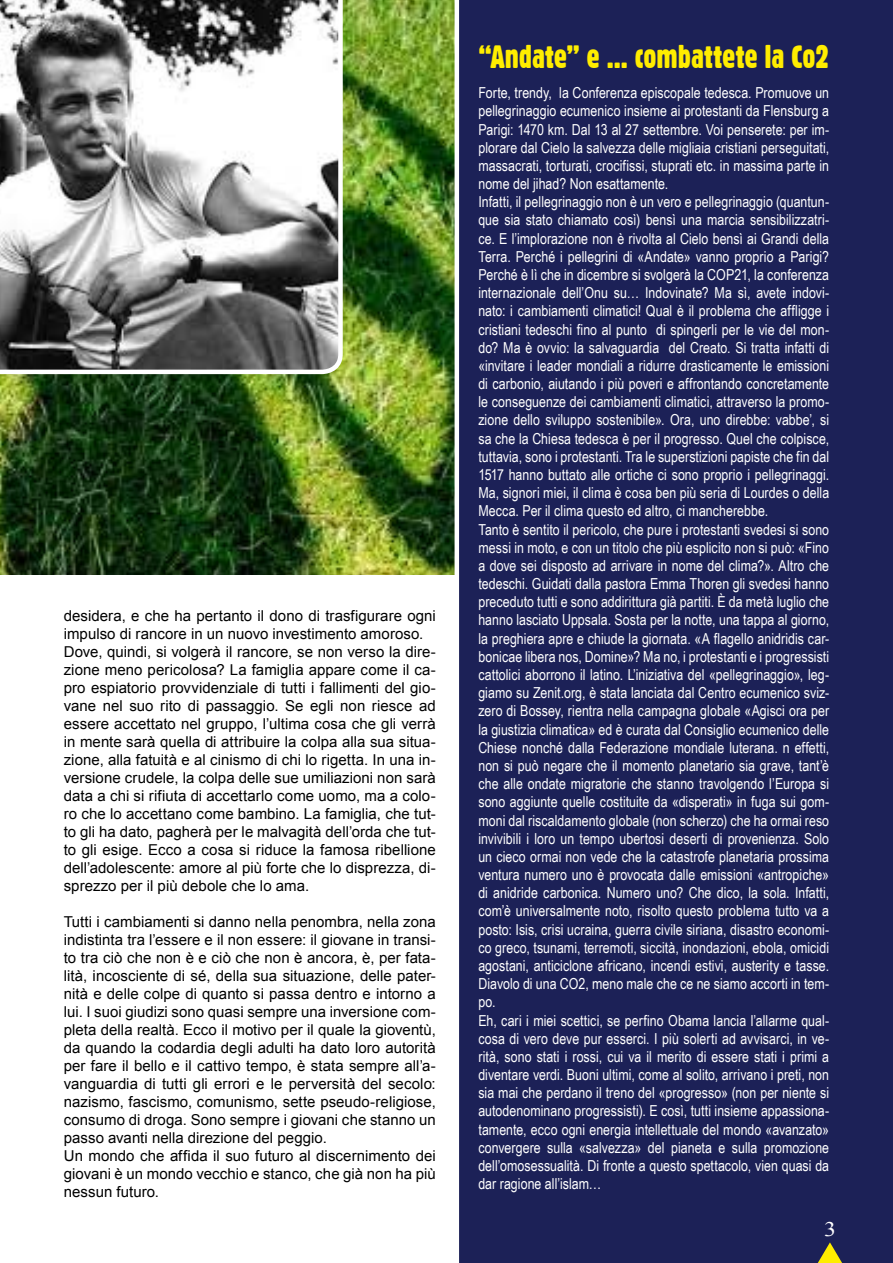
<style>
.page{position:relative;width:893px;height:1263px;background:#fff}
.page>*{position:absolute;margin:0;border:0;box-sizing:border-box;transform-origin:0 0}
.t1{font:31.5px "Gothic 821 Condensed BT";color:#ffed00}
.t2{font:20.7px "Times New Roman";color:#fff;scale:1.16 1}
.t3{font:15.15px/18.1px "Arial Narrow";letter-spacing:.005em;color:#fff}
.t4{font:15px/18px "Arial";color:#000}
</style>
<div class="page">
<img style="left:0;top:0;width:455px;height:574px">
<div style="left:459px;top:0;width:434px;height:1263px;background:#1c2157"></div>
<svg style="left:818px;top:1242px;width:24px;height:21px"></svg>
<svg style="left:0;top:0;width:343px;height:374px"></svg>
<p class="t4" style="left:64px;top:607px;width:374px">desidera, e che ha pertanto il dono di trasfigurare ogni impulso di rancore in un nuovo investimento amoroso.<br>Dove, quindi, si volgerà il rancore, se non verso la dire&shy;zione meno pericolosa? La famiglia appare come il ca&shy;pro espiatorio provvidenziale di tutti i fallimenti del gio&shy;vane nel suo rito di passaggio. Se egli non riesce ad essere accettato nel gruppo, l’ultima cosa che gli verrà in mente sarà quella di attribuire la colpa alla sua situa&shy;zione, alla fatuità e al cinismo di chi lo rigetta. In una in&shy;versione crudele, la colpa delle sue umiliazioni non sarà data a chi si rifiuta di accettarlo come uomo, ma a colo&shy;ro che lo accettano come bambino. La famiglia, che tut&shy;to gli ha dato, pagherà per le malvagità dell’orda che tut&shy;to gli esige. Ecco a cosa si riduce la famosa ribellione dell’adolescente: amore al più forte che lo disprezza, di&shy;sprezzo per il più debole che lo ama.</p>
<p class="t4" style="left:64px;top:913px;width:374px">Tutti i cambiamenti si danno nella penombra, nella zona indistinta tra l’essere e il non essere: il giovane in transi&shy;to tra ciò che non è e ciò che non è ancora, è, per fata&shy;lità, incosciente di sé, della sua situazione, delle pater&shy;nità e delle colpe di quanto si passa dentro e intorno a lui. I suoi giudizi sono quasi sempre una inversione com&shy;pleta della realtà. Ecco il motivo per il quale la gioventù, da quando la codardia degli adulti ha dato loro autorità per fare il bello e il cattivo tempo, è stata sempre all’a&shy;vanguardia di tutti gli errori e le perversità del secolo: nazismo, fascismo, comunismo, sette pseudo-religiose, consumo di droga. Sono sempre i giovani che stanno un passo avanti nella direzione del peggio.<br>Un mondo che affida il suo futuro al discernimento dei giovani è un mondo vecchio e stanco, che già non ha più nessun futuro.</p>
<h1 class="t1" style="left:478px;top:37px;width:352px">“Andate” e ... combattete la Co2</h1>
<p class="t3" style="left:478px;top:83px;width:352px">Forte, trendy, la Conferenza episcopale tedesca. Promuove un pellegrinaggio ecumenico insieme ai protestanti da Flensburg a Parigi: 1470 km. Dal 13 al 27 settembre. Voi penserete: per im&shy;plorare dal Cielo la salvezza delle migliaia cristiani perseguitati, massacrati, torturati, crocifissi, stuprati etc. in massima parte in nome del jihad? Non esattamente.<br>Infatti, il pellegrinaggio non è un vero e pellegrinaggio (quantun&shy;que sia stato chiamato così) bensì una marcia sensibilizzatri&shy;ce. E l’implorazione non è rivolta al Cielo bensì ai Grandi della Terra. Perché i pellegrini di «Andate» vanno proprio a Parigi?<br>Perché è lì che in dicembre si svolgerà la COP21, la conferenza internazionale dell’Onu su… Indovinate? Ma sì, avete indovi&shy;nato: i cambiamenti climatici! Qual è il problema che affligge i cristiani tedeschi fino al punto di spingerli per le vie del mon&shy;do? Ma è ovvio: la salvaguardia del Creato. Si tratta infatti di «invitare i leader mondiali a ridurre drasticamente le emissioni di carbonio, aiutando i più poveri e affrontando concretamente le conseguenze dei cambiamenti climatici, attraverso la promo&shy;zione dello sviluppo sostenibile». Ora, uno direbbe: vabbe’, si sa che la Chiesa tedesca è per il progresso. Quel che colpisce, tuttavia, sono i protestanti. Tra le superstizioni papiste che fin dal 1517 hanno buttato alle ortiche ci sono proprio i pellegrinaggi.<br>Ma, signori miei, il clima è cosa ben più seria di Lourdes o della Mecca. Per il clima questo ed altro, ci mancherebbe.<br>Tanto è sentito il pericolo, che pure i protestanti svedesi si sono messi in moto, e con un titolo che più esplicito non si può: «Fino a dove sei disposto ad arrivare in nome del clima?». Altro che tedeschi. Guidati dalla pastora Emma Thoren gli svedesi hanno preceduto tutti e sono addirittura già partiti. È da metà luglio che hanno lasciato Uppsala. Sosta per la notte, una tappa al giorno, la preghiera apre e chiude la giornata. «A flagello anidridis car&shy;bonicae libera nos, Domine»? Ma no, i protestanti e i progressisti cattolici aborrono il latino. L’iniziativa del «pellegrinaggio», leg&shy;giamo su Zenit.org, è stata lanciata dal Centro ecumenico sviz&shy;zero di Bossey, rientra nella campagna globale «Agisci ora per la giustizia climatica» ed è curata dal Consiglio ecumenico delle Chiese nonché dalla Federazione mondiale luterana. n effetti, non si può negare che il momento planetario sia grave, tant’è che alle ondate migratorie che stanno travolgendo l’Europa si sono aggiunte quelle costituite da «disperati» in fuga sui gom&shy;moni dal riscaldamento globale (non scherzo) che ha ormai reso invivibili i loro un tempo ubertosi deserti di provenienza. Solo un cieco ormai non vede che la catastrofe planetaria prossima ventura numero uno è provocata dalle emissioni «antropiche» di anidride carbonica. Numero uno? Che dico, la sola. Infatti, com’è universalmente noto, risolto questo problema tutto va a posto: Isis, crisi ucraina, guerra civile siriana, disastro economi&shy;co greco, tsunami, terremoti, siccità, inondazioni, ebola, omicidi agostani, anticiclone africano, incendi estivi, austerity e tasse.<br>Diavolo di una CO2, meno male che ce ne siamo accorti in tem&shy;po.<br>Eh, cari i miei scettici, se perfino Obama lancia l’allarme qual&shy;cosa di vero deve pur esserci. I più solerti ad avvisarci, in ve&shy;rità, sono stati i rossi, cui va il merito di essere stati i primi a diventare verdi. Buoni ultimi, come al solito, arrivano i preti, non sia mai che perdano il treno del «progresso» (non per niente si autodenominano progressisti). E così, tutti insieme appassiona&shy;tamente, ecco ogni energia intellettuale del mondo «avanzato» convergere sulla «salvezza» del pianeta e sulla promozione dell’omosessualità. Di fronte a questo spettacolo, vien quasi da dar ragione all’islam…</p>
<h2 class="t2" style="left:824px;top:1215px;width:12px">3</h2>
</div>
